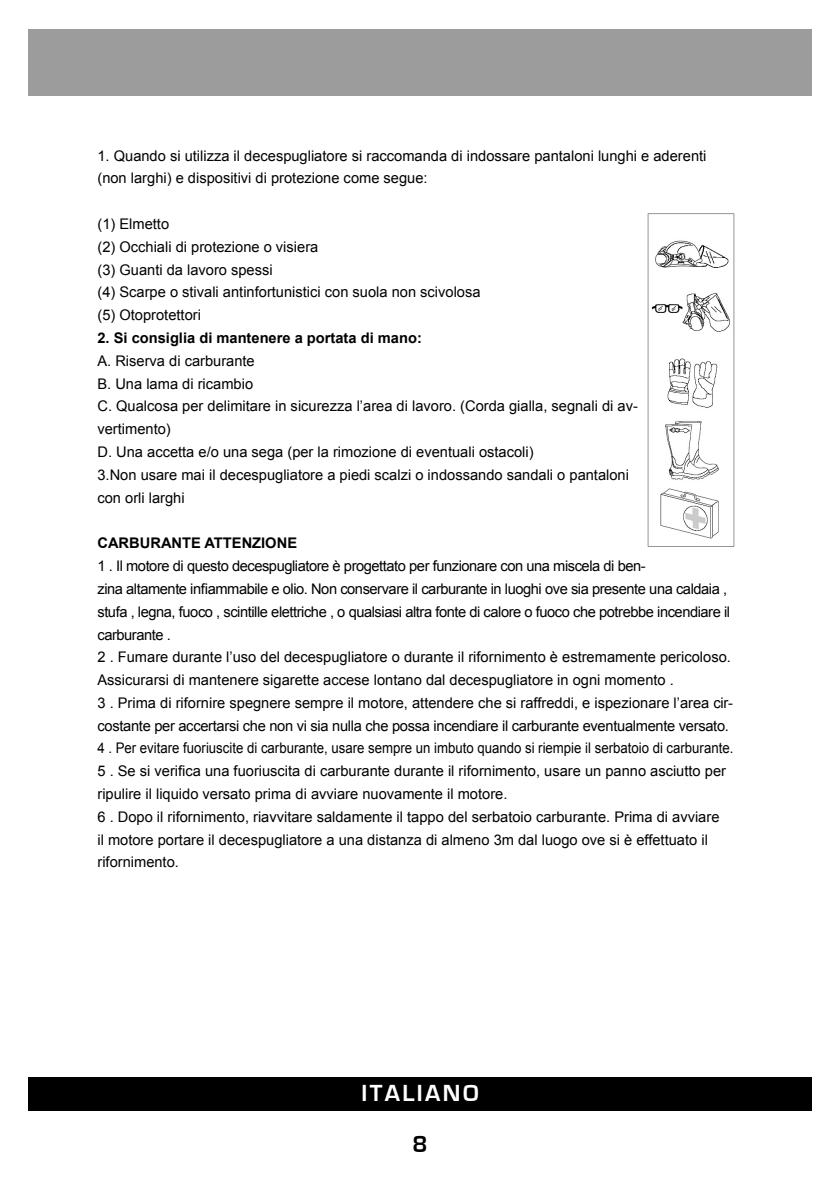
<style>
.page{position:relative;width:840px;height:1191px;background:#fff}
.page>*{position:absolute;margin:0;border:0;box-sizing:border-box;transform-origin:0 0}
.t1{font:700 24px "Eurostile";letter-spacing:.1em;color:#fff}
.t2{font:700 24px "Eurostile";color:#000}
.t3{font:14.6px/22.8px "Arial";color:#000}
.s1{font-weight:700}
</style>
<div class="page">
<div style="left:28px;top:1077px;width:783px;height:33px;background:#000"></div>
<div style="left:28px;top:29px;width:783px;height:66px;background:#9c9c9c"></div>
<img style="left:647px;top:213px;width:86px;height:334px">
<p class="t3" style="left:97px;top:144px;width:610px">1. Quando si utilizza il decespugliatore si raccomanda di indossare pantaloni lunghi e aderenti (non larghi) e dispositivi di protezione come segue:</p>
<p class="t3" style="left:97px;top:213px;width:384px">(1) Elmetto<br>(2) Occhiali di protezione o visiera<br>(3) Guanti da lavoro spessi<br>(4) Scarpe o stivali antinfortunistici con suola non scivolosa (5) Otoprotettori</p>
<p class="t3" style="left:97px;top:327px;width:541px"><span class="s1">2. Si consiglia di mantenere a portata di mano:<br></span>A. Riserva di carburante<br>B. Una lama di ricambio<br>C. Qualcosa per delimitare in sicurezza l’area di lavoro. (Corda gialla, segnali di av&shy;vertimento)<br>D. Una accetta e/o una sega (per la rimozione di eventuali ostacoli)<br>3.Non usare mai il decespugliatore a piedi scalzi o indossando sandali o pantaloni con orli larghi</p>
<p class="t3" style="left:97px;top:532px;width:637px"><span class="s1">CARBURANTE ATTENZIONE<br></span>1 . Il motore di questo decespugliatore è progettato per funzionare con una miscela di ben-<br>zina altamente infiammabile e olio. Non conservare il carburante in luoghi ove sia presente una caldaia , stufa , legna, fuoco , scintille elettriche , o qualsiasi altra fonte di calore o fuoco che potrebbe incendiare il carburante .<br>2 . Fumare durante l’uso del decespugliatore o durante il rifornimento è estremamente pericoloso.<br>Assicurarsi di mantenere sigarette accese lontano dal decespugliatore in ogni momento .<br>3 . Prima di rifornire spegnere sempre il motore, attendere che si raffreddi, e ispezionare l’area cir&shy;costante per accertarsi che non vi sia nulla che possa incendiare il carburante eventualmente versato.<br>4 . Per evitare fuoriuscite di carburante, usare sempre un imbuto quando si riempie il serbatoio di carburante.<br>5 . Se si verifica una fuoriuscita di carburante durante il rifornimento, usare un panno asciutto per ripulire il liquido versato prima di avviare nuovamente il motore.<br>6 . Dopo il rifornimento, riavvitare saldamente il tappo del serbatoio carburante. Prima di avviare<br>il motore portare il decespugliatore a una distanza di almeno 3m dal luogo ove si è effettuato il rifornimento.</p>
<h1 class="t1" style="left:361px;top:1079px;width:119px">ITALIANO</h1>
<h1 class="t2" style="left:412px;top:1130px;width:17px">8</h1>
</div>
